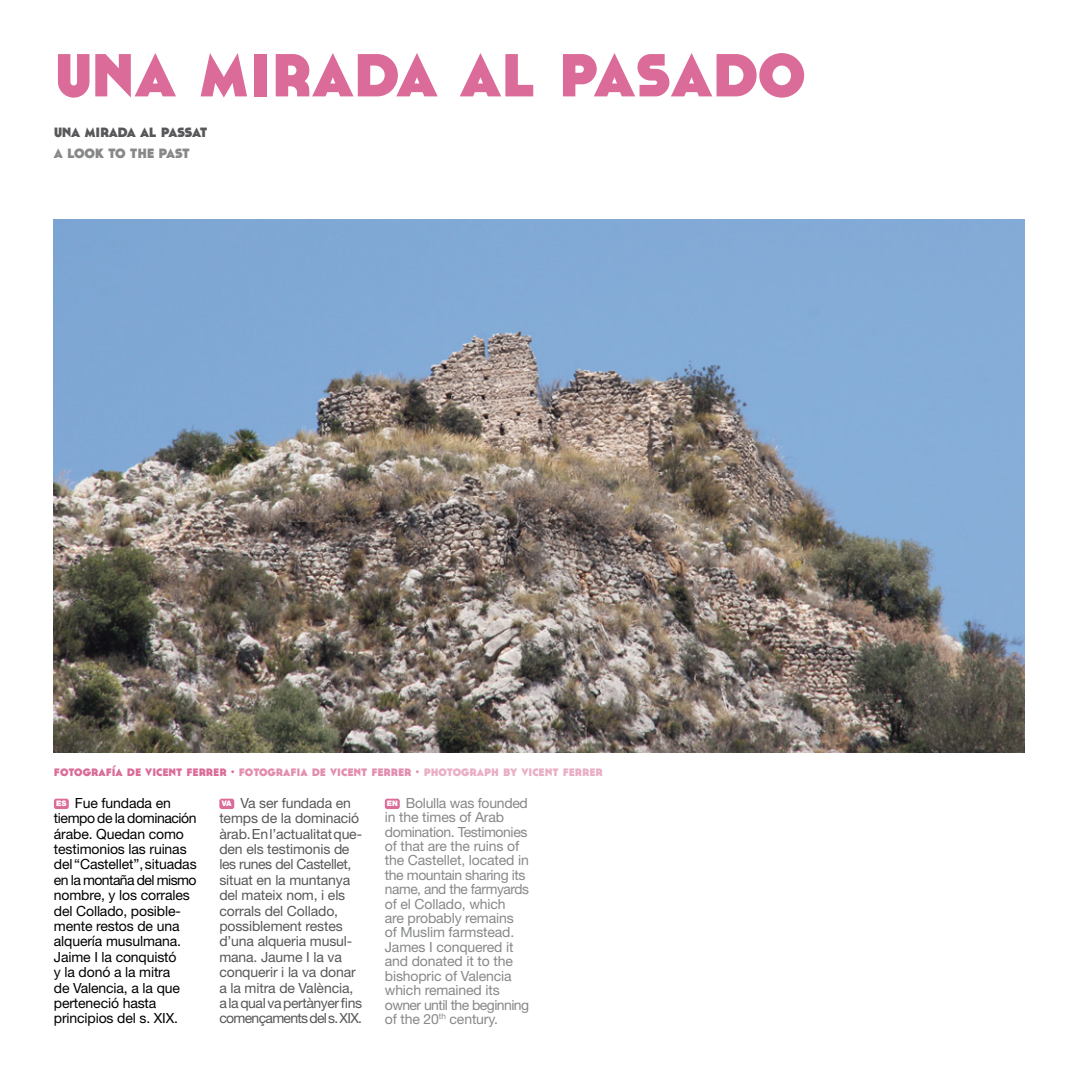
<style>
.page{position:relative;width:1078px;height:1078px;background:#fff}
.page>*{position:absolute;margin:0;border:0;box-sizing:border-box;transform-origin:0 0}
.t1{font:700 90px "Cassannet";color:#db6b98}
.t2{font:700 20px "Cassannet";letter-spacing:-.02em;color:#58585a}
.t3{font:700 20px "Cassannet";letter-spacing:-.02em;color:#87888a}
.t4{font:700 16px "Cassannet";color:#db6b98}
.t5{font:14px/14.4px "Helvetica Neue LT Std";letter-spacing:-.01em;color:#87888a}
.t6{font:14px/15.4px "Helvetica Neue LT Std";letter-spacing:-.01em;color:#58585a}
.t7{font:14px/15.4px "Helvetica Neue LT Std";letter-spacing:-.01em;color:#000}
.t8{font:900 7.6px "Helvetica Neue LT Std";color:#fff}
.s1{color:#e28dae}
.s2{color:#e9adc4}
</style>
<div class="page">
<img style="left:54px;top:219px;width:969px;height:533px">
<div style="left:54px;top:798px;width:15px;height:10px;background:#db6b98;border-radius:2px"></div>
<div style="left:219px;top:798px;width:15px;height:10px;background:#db6b98;border-radius:2px"></div>
<div style="left:385px;top:798px;width:14px;height:10px;background:#db6b98;border-radius:2px"></div>
<h1 class="t1" style="left:54px;top:11px;width:753px">una mirada al pasado</h1>
<h2 class="t2" style="left:54px;top:118px;width:155px">una mirada al passat</h2>
<h2 class="t3" style="left:54px;top:139px;width:137px">a look to the past</h2>
<p class="t4" style="left:54px;top:761px;width:550px">fotografía de vicent ferrer · <span class="s1">fotografia de vicent ferrer ·</span> <span class="s2">photograph by vicent ferrer</span></p>
<p class="t7" style="left:54px;top:794px;width:144px;text-indent:21px">Fue fundada en tiempo de la dominación árabe. Quedan como testimonios las ruinas del “Castellet”, situadas en la montaña del mismo nombre, y los corrales del Collado, posible&shy;mente restos de una alquería musulmana.<br>Jaime I la conquistó<br>y la donó a la mitra<br>de Valencia, a la que perteneció hasta principios del s. XIX.</p>
<p class="t6" style="left:219px;top:794px;width:144px;text-indent:21px">Va ser fundada en temps de la dominació àrab. En l’actualitat que&shy;den els testimonis de les runes del Castellet, situat en la muntanya del mateix nom, i els corrals del Collado, possiblement restes d’una alqueria musul&shy;mana. Jaume I la va conquerir i la va donar a la mitra de València, a la qual va pertànyer fins començaments del s. XIX.</p>
<p class="t5" style="left:385px;top:795px;width:146px;text-indent:21px">Bolulla was founded in the times of Arab domination. Testimonies of that are the ruins of the Castellet, located in the mountain sharing its name, and the farmyards of el Collado, which<br>are probably remains of Muslim farmstead.<br>James I conquered it and donated it to the bishopric of Valencia which remained its owner until the beginning of the 20<sup>th</sup> century.</p>
<p class="t8" style="left:56px;top:799px;width:12px">ES</p>
<p class="t8" style="left:222px;top:799px;width:11px">VA</p>
<p class="t8" style="left:386px;top:799px;width:13px">EN</p>
</div>
